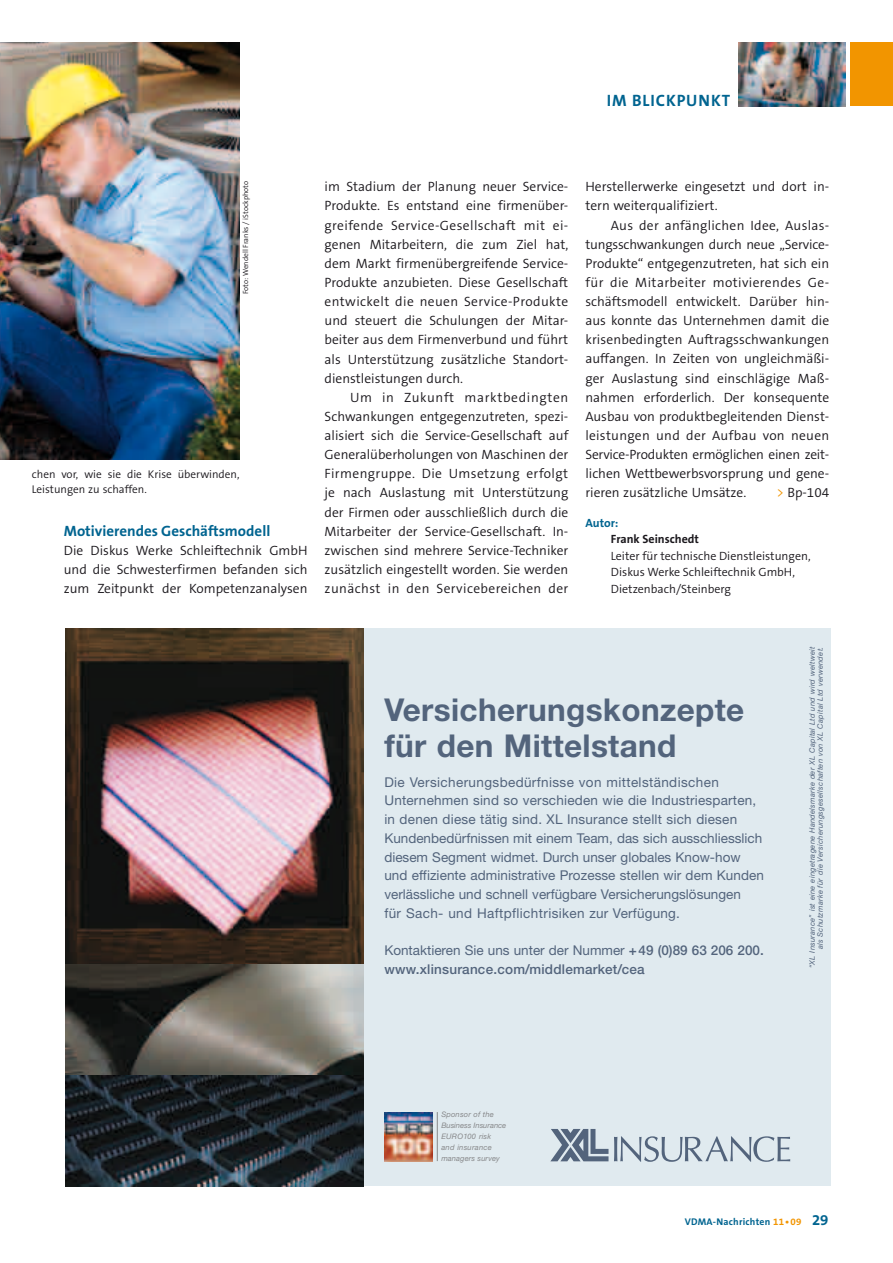
<style>
.page{position:relative;width:893px;height:1263px;background:#fff}
.page>*{position:absolute;margin:0;border:0;box-sizing:border-box;transform-origin:0 0}
.t1{font:700 31.5px/36px "Helvetica Neue LT";letter-spacing:.01em;color:#53647c}
.t2{font:700 16.5px "The Sans B7";letter-spacing:.05em;color:#006490}
.t3{font:700 15px "The Sans B7";color:#006490}
.t4{font:300 13.5px/19.2px "The Sans B4";color:#1a171c;text-align:justify}
.t5{font:13.5px/18.8px "Helvetica Neue LT";letter-spacing:.005em;color:#53647c}
.t6{font:500 13.5px/18.8px "Helvetica Neue LT";letter-spacing:.015em;color:#53647c}
.t7{font:300 12px/16.5px "The Sans B4";color:#1a171c}
.t8{font:700 12px "The Sans B7";color:#1a171c}
.t9{font:700 12px "The Sans B7";color:#006490}
.t10{font:300 11.25px/14.2px "The Sans B4";color:#1a171c}
.t11{font:700 9.75px "The Sans B7";letter-spacing:.025em;color:#006490}
.t12{font:italic 7.65px/10.9px "Helvetica Neue LT";letter-spacing:.02em;color:#87888a}
.t13{font:italic 7.5px/8.2px "Helvetica Neue LT";letter-spacing:.035em;color:#53647c;text-align:right}
.t14{font:300 7.5px "The Sans B4";color:#1a171c}
.s1{color:#f29500}
.s2{font-weight:400}
.s3{font-size:15px}
</style>
<div class="page">
<div style="left:850px;top:43px;width:43px;height:63px;background:#f29500"></div>
<img style="left:739px;top:43px;width:106px;height:63px">
<img style="left:0;top:43px;width:240px;height:416px">
<svg style="left:65px;top:628px;width:766px;height:559px;background:#abacae"></svg>
<p class="t2" style="left:607px;top:92px;width:125px">im blickpun kt</p>
<p class="t14" style="left:242px;top:294px;width:115px;rotate:-90deg">Foto: Wendell Franks / iStockphoto</p>
<p class="t10" style="left:32px;top:468px;width:209px">chen vor, wie sie die Krise überwinden,<br>Leistungen zu schaffen.</p>
<p class="t3" style="left:64px;top:523px;width:208px">Motivierendes Geschäftsmodell</p>
<p class="t4" style="left:64px;top:541px;width:245px">Die Diskus Werke Schleiftechnik GmbH und die Schwesterfirmen befanden sich zum Zeitpunkt der Kompetenzanalysen</p>
<p class="t4" style="left:325px;top:178px;width:245px">im Stadium der Planung neuer Service-Produkte. Es entstand eine firmenüber&shy;greifende Service-Gesellschaft mit ei&shy;genen Mitarbeitern, die zum Ziel hat, dem Markt firmenübergreifende Service-Produkte anzubieten. Diese Gesellschaft entwickelt die neuen Service-Produkte und steuert die Schulungen der Mitar&shy;beiter aus dem Firmenverbund und führt als Unterstützung zusätzliche Standort&shy;dienstleistungen durch.</p>
<p class="t4" style="left:325px;top:388px;width:245px;text-indent:26px">Um in Zukunft marktbedingten Schwankungen entgegenzutreten, spezi&shy;alisiert sich die Service-Gesellschaft auf Generalüberholungen von Maschinen der Firmengruppe. Die Umsetzung erfolgt je nach Auslastung mit Unterstützung der Firmen oder ausschließlich durch die Mitarbeiter der Service-Gesellschaft. In&shy;zwischen sind mehrere Service-Techniker zusätzlich eingestellt worden. Sie werden zunächst in den Servicebereichen der</p>
<p class="t4" style="left:585px;top:178px;width:245px">Herstellerwerke eingesetzt und dort in&shy;tern weiterqualifiziert.</p>
<p class="t4" style="left:585px;top:216px;width:245px;text-indent:26px">Aus der anfänglichen Idee, Auslas&shy;tungsschwankungen durch neue „Service-Produkte“ entgegenzutreten, hat sich ein für die Mitarbeiter motivierendes Ge&shy;schäftsmodell entwickelt. Darüber hin&shy;aus konnte das Unternehmen damit die krisenbedingten Auftragsschwankungen auffangen. In Zeiten von ungleichmäßi&shy;ger Auslastung sind einschlägige Maß&shy;nahmen erforderlich. Der konsequente Ausbau von produktbegleitenden Dienst&shy;leistungen und der Aufbau von neuen Service-Produkten ermöglichen einen zeit&shy;lichen Wettbewerbsvorsprung und gene&shy;rieren zusätzliche Umsätze.</p>
<p class="t4" style="left:776px;top:484px;width:54px"><span class="s1">&gt;</span> Bp-104</p>
<p class="t9" style="left:585px;top:516px;width:35px">Autor:</p>
<p class="t8" style="left:611px;top:533px;width:90px">Frank Seinschedt</p>
<p class="t7" style="left:611px;top:548px;width:201px">Leiter für technische Dienstleistungen,<br>Diskus Werke Schleiftechnik GmbH,<br>Dietzenbach/Steinberg</p>
<h1 class="t1" style="left:384px;top:691px;width:361px">Versicherungskonzepte für den Mittelstand</h1>
<p class="t5" style="left:384px;top:772px;width:381px">Die Versicherungsbedürfnisse von mittelständischen Unternehmen sind so verschieden wie die Industriesparten, in denen diese tätig sind. XL Insurance stellt sich diesen Kundenbedürfnissen mit einem Team, das sich ausschliesslich diesem Segment widmet. Durch unser globales Know-how und effiziente administrative Prozesse stellen wir dem Kunden verlässliche und schnell verfügbare Versicherungslösungen<br>für Sach- und Haftpflichtrisiken zur Verfügung.</p>
<p class="t6" style="left:384px;top:941px;width:381px"><span class="s2">Kontaktieren Sie uns unter der Nummer</span> +49 (0)89 63 206 200. www.xlinsurance.com/middlemarket/cea</p>
<p class="t13" style="left:808px;top:968px;width:323px;rotate:-90deg">“XL Insurance” ist eine eingetragene Handelsmarke der XL Capital Ltd und wird weltweit als Schutzmarke für die Versicherungsgesellschaften von XL Capital Ltd verwendet.</p>
<p class="t12" style="left:441px;top:1109px;width:66px">Sponsor of the<br>Business Insurance<br>EURO100 risk<br>and insurance managers survey</p>
<p class="t11" style="left:685px;top:1216px;width:145px">VDMA-Nachrichten <span class="s1">11•09</span> <span class="s3">29</span></p>
</div>
